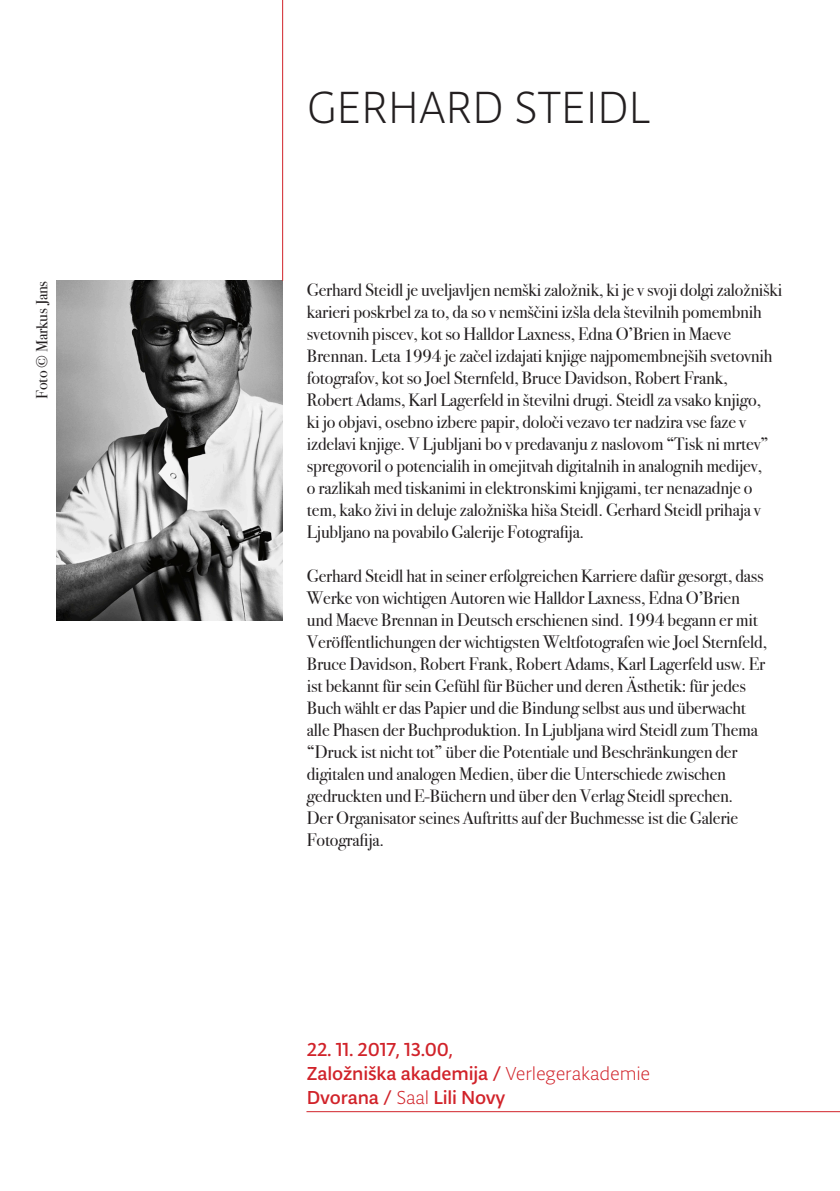
<style>
.page{position:relative;width:840px;height:1191px;background:#fff}
.page>*{position:absolute;margin:0;border:0;box-sizing:border-box;transform-origin:0 0}
.t1{font:300 48px "Typonine Sans Pro";letter-spacing:-.01em;color:#231f20}
.t2{font:20px "Typonine Sans Pro Text";letter-spacing:-.01em;color:#d1232a}
.t3{font:18px/22px "Bodoni Svty Two ITCTT";letter-spacing:-.01em;color:#231f20}
.t4{font:16px "Bodoni Svty Two ITCTT";letter-spacing:-.01em;color:#231f20}
.s1{font-family:"Typonine Sans Pro";font-weight:300}
</style>
<div class="page">
<img style="left:57px;top:281px;width:226px;height:340px">
<hr style="left:282px;top:0;width:1px;height:281px;background:#d1232a">
<hr style="left:306px;top:1111px;width:533px;height:1px;background:#d1232a">
<p class="t4" style="left:29px;top:398px;width:119px;rotate:-90deg">Foto © Markus Jans</p>
<p class="t1" style="left:307px;top:79px;width:345px">GERHARD STEIDL</p>
<p class="t3" style="left:307px;top:277px;width:476px">Gerhard Steidl je uveljavljen nemški založnik, ki je v svoji dolgi založniški karieri poskrbel za to, da so v nemščini izšla dela številnih pomembnih svetovnih piscev, kot so Halldor Laxness, Edna O’Brien in Maeve Brennan. Leta 1994 je začel izdajati knjige najpomembnejših svetovnih fotografov, kot so Joel Sternfeld, Bruce Davidson, Robert Frank,<br>Robert Adams, Karl Lagerfeld in številni drugi. Steidl za vsako knjigo,<br>ki jo objavi, osebno izbere papir, določi vezavo ter nadzira vse faze v izdelavi knjige. V Ljubljani bo v predavanju z naslovom “Tisk ni mrtev” spregovoril o potencialih in omejitvah digitalnih in analognih medijev,<br>o razlikah med tiskanimi in elektronskimi knjigami, ter nenazadnje o tem, kako živi in deluje založniška hiša Steidl. Gerhard Steidl prihaja v Ljubljano na povabilo Galerije Fotografija.</p>
<p class="t3" style="left:307px;top:563px;width:461px">Gerhard Steidl hat in seiner erfolgreichen Karriere dafür gesorgt, dass Werke von wichtigen Autoren wie Halldor Laxness, Edna O’Brien und Maeve Brennan in Deutsch erschienen sind. 1994 begann er mit Veröffentlichungen der wichtigsten Weltfotografen wie Joel Sternfeld, Bruce Davidson, Robert Frank, Robert Adams, Karl Lagerfeld usw. Er ist bekannt für sein Gefühl für Bücher und deren Ästhetik: für jedes Buch wählt er das Papier und die Bindung selbst aus und überwacht alle Phasen der Buchproduktion. In Ljubljana wird Steidl zum Thema “Druck ist nicht tot” über die Potentiale und Beschränkungen der digitalen und analogen Medien, über die Unterschiede zwischen gedruckten und E-Büchern und über den Verlag Steidl sprechen.<br>Der Organisator seines Auftritts auf der Buchmesse ist die Galerie Fotografija.</p>
<p class="t2" style="left:307px;top:1037px;width:147px">22. 11. 2017, 13.00,</p>
<p class="t2" style="left:307px;top:1061px;width:345px">Založniška akademija / <span class="s1">Verlegerakademie</span></p>
<p class="t2" style="left:307px;top:1085px;width:200px">Dvorana / <span class="s1">Saal</span> Lili Novy</p>
</div>
